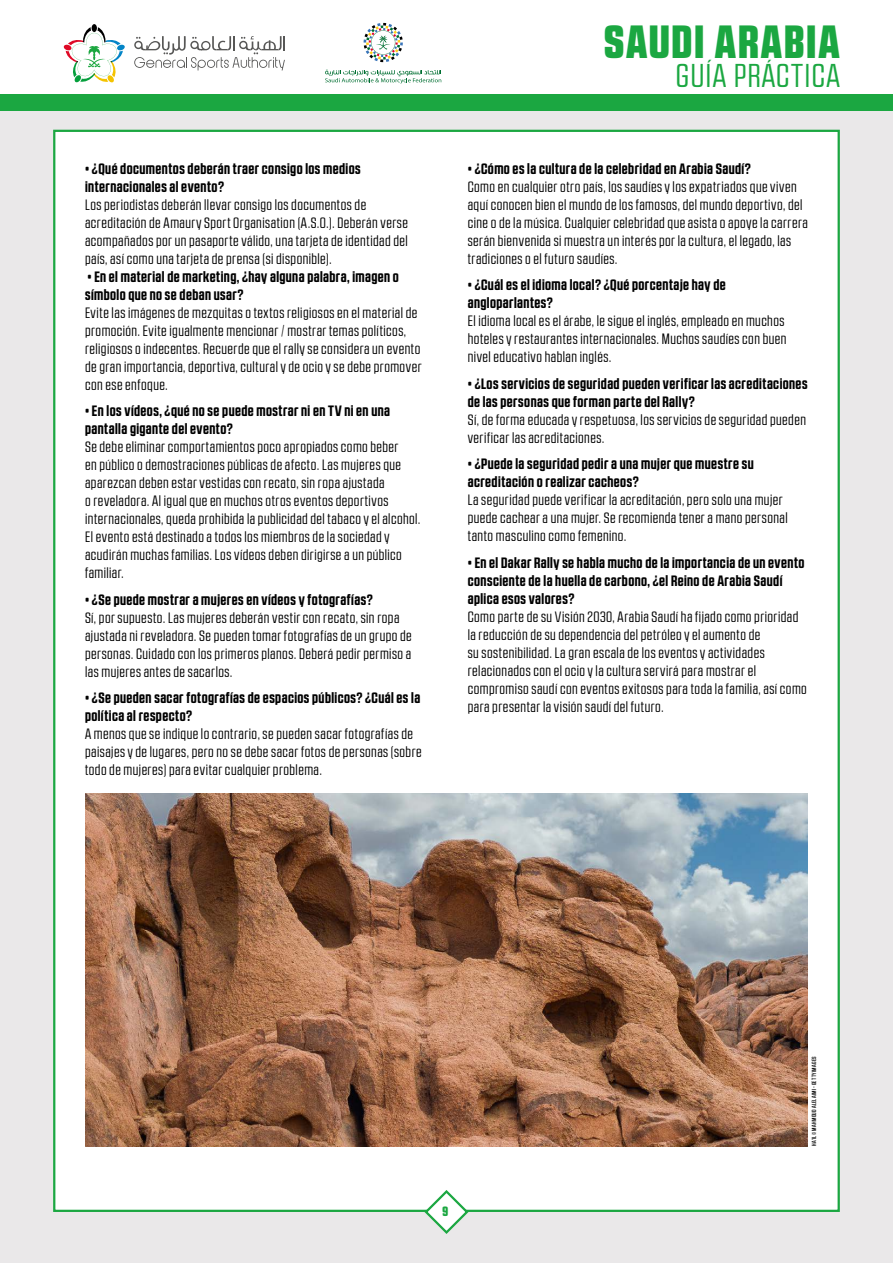
<style>
.page{position:relative;width:893px;height:1263px;background:#eae8e9}
.page>*{position:absolute;margin:0;border:0;box-sizing:border-box;transform-origin:0 0}
.t1{font:900 46.5px "RB No 2.1 a";letter-spacing:.05em;color:#1ba741}
.t2{font:33px "RB No 2.1 a";letter-spacing:.05em;color:#1ba741}
.t3{font:15px/18px "RB No 2.1 a";letter-spacing:.03em;color:#000}
.t4{font:700 15px/18px "RB No 2.1 a";letter-spacing:.03em;color:#000}
.t5{font:900 13.5px "RB No 2.1 a";color:#1ba741}
.t6{font:500 6px "RB No 2.1 a";letter-spacing:.05em;color:#000}
</style>
<div class="page">
<div style="left:53px;top:130px;width:787px;height:1082px;background:#fff;border:2px solid #1ba741"></div>
<div style="left:0;top:94px;width:893px;height:17px;background:#1ba741"></div>
<div style="left:0;top:0;width:893px;height:94px;background:#fff"></div>
<svg style="left:134px;top:36px;width:151px;height:34px"></svg>
<div style="left:92px;top:24px;width:5px;height:8px;background:#000;border-radius:50%"></div>
<svg style="left:64px;top:27px;width:61px;height:55px"></svg>
<svg style="left:325px;top:70px;width:117px;height:14px"></svg>
<svg style="left:364px;top:23px;width:39px;height:39px"></svg>
<img style="left:85px;top:793px;width:723px;height:353px">
<svg style="left:423px;top:1190px;width:47px;height:44px"></svg>
<p class="t4" style="left:85px;top:159px;width:277px">• ¿Qué documentos deberán traer consigo los medios internacionales al evento?</p>
<p class="t3" style="left:85px;top:195px;width:324px">Los periodistas deberán llevar consigo los documentos de acreditación de Amaury Sport Organisation (A.S.O.). Deberán verse acompañados por un pasaporte válido, una tarjeta de identidad del país, así como una tarjeta de prensa (si disponible).</p>
<p class="t4" style="left:85px;top:267px;width:315px">• En el material de marketing, ¿hay alguna palabra, imagen o símbolo que no se deban usar?</p>
<p class="t3" style="left:85px;top:303px;width:338px">Evite las imágenes de mezquitas o textos religiosos en el material de promoción. Evite igualmente mencionar / mostrar temas políticos, religiosos o indecentes. Recuerde que el rally se considera un evento de gran importancia, deportiva, cultural y de ocio y se debe promover con ese enfoque.</p>
<p class="t4" style="left:85px;top:402px;width:306px">• En los vídeos, ¿qué no se puede mostrar ni en TV ni en una pantalla gigante del evento?</p>
<p class="t3" style="left:85px;top:438px;width:337px">Se debe eliminar comportamientos poco apropiados como beber<br>en público o demostraciones públicas de afecto. Las mujeres que aparezcan deben estar vestidas con recato, sin ropa ajustada<br>o reveladora. Al igual que en muchos otros eventos deportivos internacionales, queda prohibida la publicidad del tabaco y el alcohol.<br>El evento está destinado a todos los miembros de la sociedad y acudirán muchas familias. Los vídeos deben dirigirse a un público familiar.</p>
<p class="t4" style="left:85px;top:590px;width:289px">• ¿Se puede mostrar a mujeres en vídeos y fotografías?</p>
<p class="t3" style="left:85px;top:608px;width:328px">Sí, por supuesto. Las mujeres deberán vestir con recato, sin ropa ajustada ni reveladora. Se pueden tomar fotografías de un grupo de personas. Cuidado con los primeros planos. Deberá pedir permiso a las mujeres antes de sacarlos.</p>
<p class="t4" style="left:85px;top:689px;width:337px">• ¿Se pueden sacar fotografías de espacios públicos? ¿Cuál es la política al respecto?</p>
<p class="t3" style="left:85px;top:725px;width:338px">A menos que se indique lo contrario, se pueden sacar fotografías de paisajes y de lugares, pero no se debe sacar fotos de personas (sobre todo de mujeres) para evitar cualquier problema.</p>
<h1 class="t1" style="left:604px;top:14px;width:237px">SAUDI ARABIA</h1>
<h2 class="t2" style="left:676px;top:57px;width:166px">GUÍA PRÁCTICA</h2>
<p class="t4" style="left:468px;top:159px;width:285px">• ¿Cómo es la cultura de la celebridad en Arabia Saudí?</p>
<p class="t3" style="left:468px;top:177px;width:342px">Como en cualquier otro país, los saudíes y los expatriados que viven aquí conocen bien el mundo de los famosos, del mundo deportivo, del cine o de la música. Cualquier celebridad que asista o apoye la carrera serán bienvenida si muestra un interés por la cultura, el legado, las tradiciones o el futuro saudíes.</p>
<p class="t4" style="left:468px;top:276px;width:259px">• ¿Cuál es el idioma local? ¿Qué porcentaje hay de angloparlantes?</p>
<p class="t3" style="left:468px;top:312px;width:320px">El idioma local es el árabe, le sigue el inglés, empleado en muchos hoteles y restaurantes internacionales. Muchos saudíes con buen nivel educativo hablan inglés.</p>
<p class="t4" style="left:468px;top:374px;width:341px">• ¿Los servicios de seguridad pueden verificar las acreditaciones de las personas que forman parte del Rally?</p>
<p class="t3" style="left:468px;top:410px;width:340px">Sí, de forma educada y respetuosa, los servicios de seguridad pueden verificar las acreditaciones.</p>
<p class="t4" style="left:468px;top:455px;width:287px">• ¿Puede la seguridad pedir a una mujer que muestre su acreditación o realizar cacheos?</p>
<p class="t3" style="left:468px;top:491px;width:321px">La seguridad puede verificar la acreditación, pero solo una mujer puede cachear a una mujer. Se recomienda tener a mano personal tanto masculino como femenino.</p>
<p class="t4" style="left:468px;top:553px;width:338px">• En el Dakar Rally se habla mucho de la importancia de un evento consciente de la huella de carbono, ¿el Reino de Arabia Saudí aplica esos valores?</p>
<p class="t3" style="left:468px;top:607px;width:341px">Como parte de su Visión 2030, Arabia Saudí ha fijado como prioridad la reducción de su dependencia del petróleo y el aumento de<br>su sostenibilidad. La gran escala de los eventos y actividades relacionados con el ocio y la cultura servirá para mostrar el compromiso saudí con eventos exitosos para toda la familia, así como para presentar la visión saudí del futuro.</p>
<p class="t5" style="left:443px;top:1203px;width:7px">9</p>
<p class="t6" style="left:810px;top:1146px;width:91px;rotate:-90deg">HA’IL © MAHMOUD ALELAIMI - GETTYIMAGES</p>
</div>
